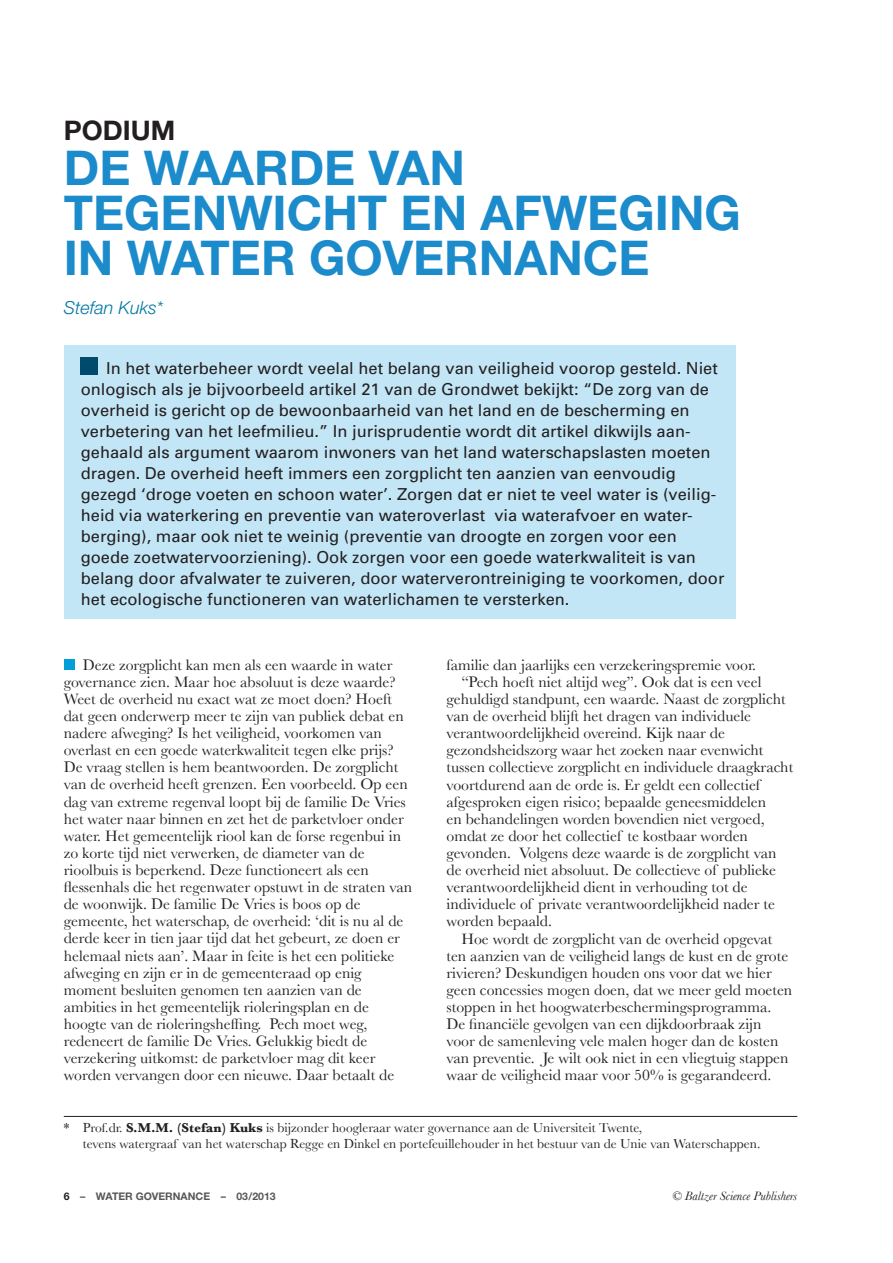
<style>
.page{position:relative;width:893px;height:1263px;background:#fff}
.page>*{position:absolute;margin:0;border:0;box-sizing:border-box;transform-origin:0 0}
.t1{font:700 48px/45px "Helvetica Neue";color:#1b8bcb}
.t2{font:700 27px "Helvetica Neue";color:#231f20}
.t3{font:italic 300 18px "Helvetica Neue";color:#0076a3}
.t4{font:16.5px/21px "Univers";color:#231f20}
.t5{font:15.75px/17.1px "Baskerville";color:#231f20}
.t6{font:13.5px/16.5px "Baskerville";color:#231f20}
.t7{font:italic 12.75px "Baskerville";color:#231f20}
.t8{font:700 10.5px "Helvetica Neue";color:#57585a}
.s1{font-weight:700}
.s2{color:#231f20}
</style>
<div class="page">
<div style="left:64px;top:345px;width:672px;height:273px;background:#c3e6f6"></div>
<div style="left:81px;top:357px;width:17px;height:17px;background:#004b6c"></div>
<div style="left:64px;top:659px;width:10px;height:11px;background:#009fda"></div>
<hr style="left:64px;top:1116px;width:733px;height:1px;background:#231f20">
<h2 class="t2" style="left:64px;top:114px;width:113px">PODIUM</h2>
<h1 class="t1" style="left:64px;top:145px;width:679px">DE WAARDE VAN<br>TEGENWICHT EN AFWEGING<br>IN WATER GOVERNANCE</h1>
<p class="t3" style="left:64px;top:297px;width:101px">Stefan Kuks*</p>
<p class="t4" style="left:81px;top:358px;width:645px;text-indent:26px">In het waterbeheer wordt veelal het belang van veiligheid voorop gesteld. Niet onlogisch als je bijvoorbeeld artikel 21 van de Grondwet bekijkt: “De zorg van de overheid is gericht op de bewoonbaarheid van het land en de bescherming en verbetering van het leefmilieu.” In jurisprudentie wordt dit artikel dikwijls aan&shy;gehaald als argument waarom inwoners van het land water schapslasten moeten dragen. De overheid heeft immers een zorgplicht ten aanzien van eenvoudig gezegd ‘droge voeten en schoon water’. Zorgen dat er niet te veel water is (veilig&shy;heid via waterkering en preventie van wateroverlast via waterafvoer en water&shy;berging), maar ook niet te weinig (preventie van droogte en zorgen voor een goede zoetwatervoorziening). Ook zorgen voor een goede waterkwaliteit is van belang door afvalwater te zuiveren, door water verontreiniging te voorkomen, door het ecologische functioneren van water lichamen te versterken.</p>
<p class="t5" style="left:64px;top:656px;width:350px;text-indent:19px">Deze zorgplicht kan men als een waarde in water governance zien. Maar hoe absoluut is deze waarde?<br>Weet de overheid nu exact wat ze moet doen? Hoeft dat geen onderwerp meer te zijn van publiek debat en nadere afweging? Is het veiligheid, voorkomen van overlast en een goede waterkwaliteit tegen elke prijs?<br>De vraag stellen is hem beantwoorden. De zorgplicht van de overheid heeft grenzen. Een voorbeeld. Op een dag van extreme regenval loopt bij de familie De Vries het water naar binnen en zet het de parketvloer onder water. Het gemeentelijk riool kan de forse regenbui in zo korte tijd niet verwerken, de diameter van de rioolbuis is beperkend. Deze functioneert als een flessenhals die het regenwater opstuwt in de straten van de woonwijk. De familie De Vries is boos op de gemeente, het waterschap, de overheid: ‘dit is nu al de derde keer in tien jaar tijd dat het gebeurt, ze doen er helemaal niets aan’. Maar in feite is het een politieke afweging en zijn er in de gemeenteraad op enig moment besluiten genomen ten aanzien van de ambities in het gemeentelijk rioleringsplan en de hoogte van de rioleringsheffing. Pech moet weg, redeneert de familie De Vries. Gelukkig biedt de verzekering uitkomst: de parketvloer mag dit keer worden vervangen door een nieuwe. Daar betaalt de</p>
<p class="t5" style="left:446px;top:656px;width:311px">familie dan jaarlijks een verzekeringspremie voor.</p>
<p class="t5" style="left:461px;top:673px;width:302px">“Pech hoeft niet altijd weg”. Ook dat is een veel</p>
<p class="t5" style="left:446px;top:690px;width:341px">gehuldigd standpunt, een waarde. Naast de zorgplicht</p>
<p class="t5" style="left:446px;top:707px;width:306px">van de overheid blijft het dragen van individuele</p>
<p class="t5" style="left:446px;top:724px;width:280px">verantwoordelijkheid overeind. Kijk naar de</p>
<p class="t5" style="left:446px;top:741px;width:319px">gezondsheidszorg waar het zoeken naar evenwicht</p>
<p class="t5" style="left:446px;top:759px;width:348px">tussen collectieve zorgplicht en individuele draagkracht</p>
<p class="t5" style="left:446px;top:776px;width:315px">voortdurend aan de orde is. Er geldt een collectief</p>
<p class="t5" style="left:446px;top:793px;width:321px">afgesproken eigen risico; bepaalde geneesmiddelen</p>
<p class="t5" style="left:446px;top:810px;width:320px">en behandelingen worden bovendien niet vergoed,</p>
<p class="t5" style="left:446px;top:827px;width:303px">omdat ze door het collectief te kostbaar worden</p>
<p class="t5" style="left:446px;top:844px;width:331px">gevonden. Volgens deze waarde is de zorgplicht van</p>
<p class="t5" style="left:446px;top:861px;width:331px">de overheid niet absoluut. De collectieve of publieke</p>
<p class="t5" style="left:446px;top:878px;width:303px">verantwoordelijkheid dient in verhouding tot de</p>
<p class="t5" style="left:446px;top:895px;width:330px">individuele of private verantwoordelijkheid nader te</p>
<p class="t5" style="left:446px;top:912px;width:107px">worden bepaald.</p>
<p class="t5" style="left:461px;top:930px;width:313px">Hoe wordt de zorgplicht van de overheid opgevat</p>
<p class="t5" style="left:446px;top:947px;width:343px">ten aanzien van de veiligheid langs de kust en de grote</p>
<p class="t5" style="left:446px;top:964px;width:327px">rivieren? Deskundigen houden ons voor dat we hier</p>
<p class="t5" style="left:446px;top:981px;width:347px">geen concessies mogen doen, dat we meer geld moeten</p>
<p class="t5" style="left:446px;top:998px;width:326px">stoppen in het hoogwaterbeschermingsprogramma.</p>
<p class="t5" style="left:446px;top:1015px;width:317px">De financiële gevolgen van een dijkdoorbraak zijn</p>
<p class="t5" style="left:446px;top:1032px;width:334px">voor de samenleving vele malen hoger dan de kosten</p>
<p class="t5" style="left:446px;top:1049px;width:343px">van preventie. Je wilt ook niet in een vliegtuig stappen</p>
<p class="t5" style="left:446px;top:1066px;width:326px">waar de veiligheid maar voor 50% is gegarandeerd.</p>
<p class="t6" style="left:83px;top:1119px;width:679px;text-indent:-19px">* Prof.dr. <span class="s1">S.M.M. (Stefan) Kuks</span> is bijzonder hoogleraar water governance aan de Universiteit Twente,<br>tevens watergraaf van het waterschap Regge en Dinkel en portefeuillehouder in het bestuur van de Unie van Waterschappen.</p>
<p class="t8" style="left:64px;top:1189px;width:214px"><span class="s2">6</span> – WATER GOVERNANCE – 03/2013</p>
<p class="t7" style="left:672px;top:1188px;width:127px">© Baltzer Science Publishers</p>
</div>
